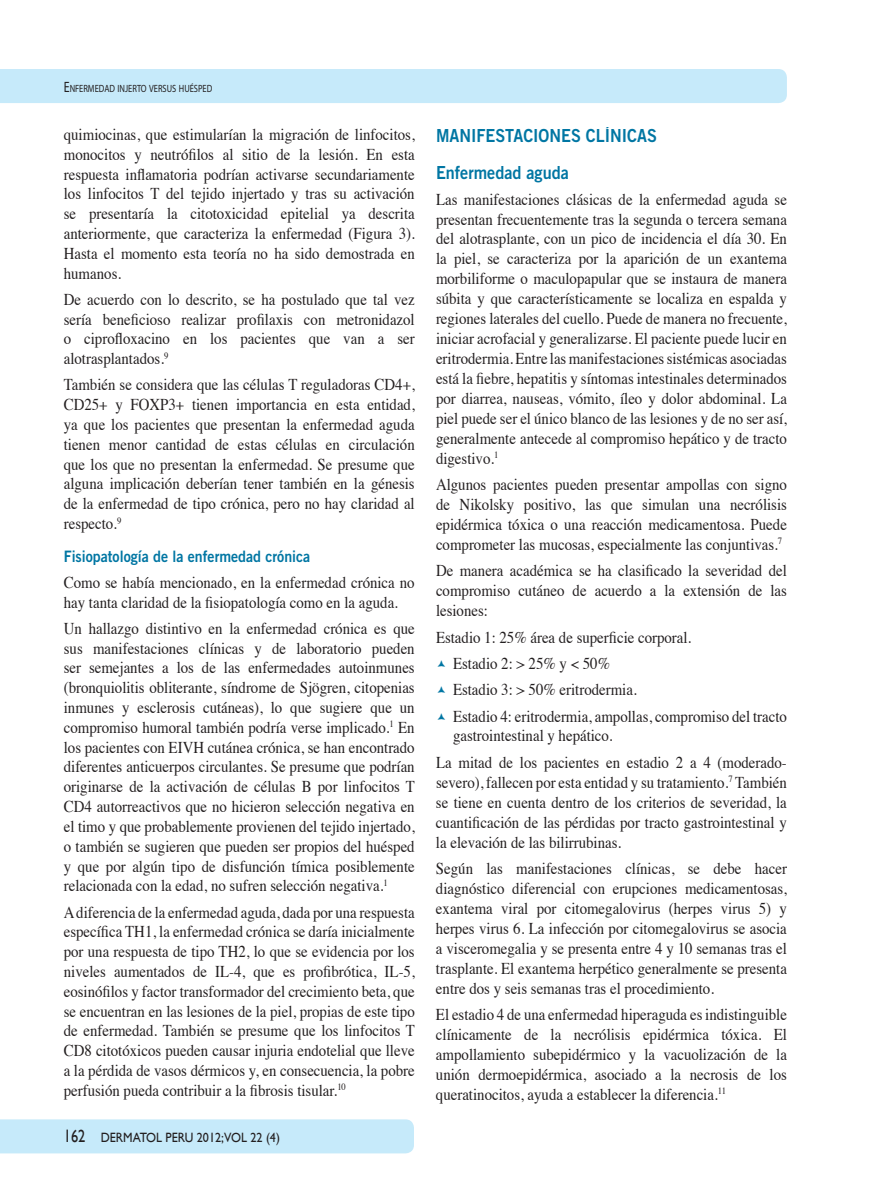
<style>
.page{position:relative;width:872px;height:1191px;background:#fff}
.page>*{position:absolute;margin:0;border:0;box-sizing:border-box;transform-origin:0 0}
.t1{font:18px/36.5px "Trade Gothic Bold Two";color:#0076a3;scale:.9 1}
.t2{font:16.5px/19.8px "Times";color:#231f20;text-align:justify;scale:.9 1}
.t3{font:15.75px "Trade Gothic Bold Two";color:#0076a3;scale:.9 1}
.t4{font:13.5px "Gill Sans";color:#231f20;scale:.9 1}
.aaaa{font:10.5px "Myriad Pro";color:#231f20;scale:.8 1}
.s1{font-size:15px}
.s2{font-size:18px}
</style>
<div class="page">
<div style="left:0;top:69px;width:787px;height:34px;background:#c6eafa"></div>
<div style="left:0;top:1119px;width:414px;height:34px;background:#c6eafa"></div>
<p class="aaaa" style="left:64px;top:82px;width:187px"><span class="s1">E</span>NFERMEDAD INJERTO VERSUS HUÉSPED</p>
<p class="t2" style="left:64px;top:123px;width:391px">quimiocinas, que estimularían la migración de linfocitos, monocitos y neutrófilos al sitio de la lesión. En esta respuesta inflamatoria podrían activarse secundariamente los linfocitos T del tejido injertado y tras su activación se presentaría la citotoxicidad epitelial ya descrita anteriormente, que caracteriza la enfermedad (Figura 3).<br>Hasta el momento esta teoría no ha sido demostrada en humanos.</p>
<p class="t2" style="left:64px;top:288px;width:391px">De acuerdo con lo descrito, se ha postulado que tal vez sería beneficioso realizar profilaxis con metronidazol o ciprofloxacino en los pacientes que van a ser alotrasplantados.<sup>9</sup></p>
<p class="t2" style="left:64px;top:373px;width:391px">También se considera que las células T reguladoras CD4+, CD25+ y FOXP3+ tienen importancia en esta entidad, ya que los pacientes que presentan la enfermedad aguda tienen menor cantidad de estas células en circulación que los que no presentan la enfermedad. Se presume que alguna implicación deberían tener también en la génesis de la enfermedad de tipo crónica, pero no hay claridad al respecto.<sup>9</sup></p>
<p class="t3" style="left:64px;top:546px;width:275px">Fisiopatología de la enfermedad crónica</p>
<p class="t2" style="left:64px;top:571px;width:391px">Como se había mencionado, en la enfermedad crónica no hay tanta claridad de la fisiopatología como en la aguda.</p>
<p class="t2" style="left:64px;top:617px;width:392px">Un hallazgo distintivo en la enfermedad crónica es que sus manifestaciones clínicas y de laboratorio pueden ser semejantes a los de las enfermedades autoinmunes (bronquiolitis obliterante, síndrome de Sjögren, citopenias inmunes y esclerosis cutáneas), lo que sugiere que un compromiso humoral también podría verse implicado.<sup>1</sup> En los pacientes con EIVH cutánea crónica, se han encontrado diferentes anticuerpos circulantes. Se presume que podrían originarse de la activación de células B por linfocitos T CD4 autorreactivos que no hicieron selección negativa en el timo y que probablemente provienen del tejido injertado, o también se sugieren que pueden ser propios del huésped y que por algún tipo de disfunción tímica posiblemente relacionada con la edad, no sufren selección negativa.<sup>1</sup></p>
<p class="t2" style="left:64px;top:900px;width:392px">A diferencia de la enfermedad aguda, dada por una respuesta específica TH1, la enfermedad crónica se daría inicialmente por una respuesta de tipo TH2, lo que se evidencia por los niveles aumentados de IL-4, que es profibrótica, IL-5, eosinófilos y factor transformador del crecimiento beta, que se encuentran en las lesiones de la piel, propias de este tipo de enfermedad. También se presume que los linfocitos T CD8 citotóxicos pueden causar injuria endotelial que lleve a la pérdida de vasos dérmicos y, en consecuencia, la pobre perfusión pueda contribuir a la fibrosis tisular.<sup>10</sup></p>
<p class="t4" style="left:64px;top:1129px;width:242px"><span class="s2">162</span> DERMATOL PERU 2012;VOL 22 (4)</p>
<p class="t1" style="left:436px;top:117px;width:247px">MANIFESTACIONES CLÍNICAS<br>Enfermedad aguda</p>
<p class="t2" style="left:436px;top:188px;width:391px">Las manifestaciones clásicas de la enfermedad aguda se presentan frecuentemente tras la segunda o tercera semana del alotrasplante, con un pico de incidencia el día 30. En la piel, se caracteriza por la aparición de un exantema morbiliforme o maculopapular que se instaura de manera súbita y que característicamente se localiza en espalda y regiones laterales del cuello. Puede de manera no frecuente, iniciar acrofacial y generalizarse. El paciente puede lucir en eritrodermia. Entre las manifestaciones sistémicas asociadas está la fiebre, hepatitis y síntomas intestinales determinados por diarrea, nauseas, vómito, íleo y dolor abdominal. La piel puede ser el único blanco de las lesiones y de no ser así, generalmente antecede al compromiso hepático y de tracto digestivo.<sup>1</sup></p>
<p class="t2" style="left:436px;top:473px;width:391px">Algunos pacientes pueden presentar ampollas con signo de Nikolsky positivo, las que simulan una necrólisis epidérmica tóxica o una reacción medicamentosa. Puede comprometer las mucosas, especialmente las conjuntivas.<sup>7</sup></p>
<p class="t2" style="left:436px;top:559px;width:391px">De manera académica se ha clasificado la severidad del compromiso cutáneo de acuerdo a la extensión de las lesiones:</p>
<p class="t2" style="left:453px;top:622px;width:372px;line-height:26.4px;text-align:left;text-indent:-17px">Estadio 1: 25% área de superficie corporal.<br>Estadio 2: &gt; 25% y &lt; 50%<br>Estadio 3: &gt; 50% eritrodermia.<br>Estadio 4: eritrodermia, ampollas, compromiso del tracto</p>
<p class="t2" style="left:436px;top:721px;width:391px;line-height:26.4px;text-indent:17px">gastrointestinal y hepático.<br>La mitad de los pacientes en estadio 2 a 4 (moderado-</p>
<p class="t2" style="left:436px;top:771px;width:391px">severo), fallecen por esta entidad y su tratamiento.<sup>7</sup> También se tiene en cuenta dentro de los criterios de severidad, la cuantificación de las pérdidas por tracto gastrointestinal y la elevación de las bilirrubinas.</p>
<p class="t2" style="left:436px;top:857px;width:391px">Según las manifestaciones clínicas, se debe hacer diagnóstico diferencial con erupciones medicamentosas, exantema viral por citomegalovirus (herpes virus 5) y herpes virus 6. La infección por citomegalovirus se asocia a visceromegalia y se presenta entre 4 y 10 semanas tras el trasplante. El exantema herpético generalmente se presenta entre dos y seis semanas tras el procedimiento.</p>
<p class="t2" style="left:436px;top:1003px;width:391px">El estadio 4 de una enfermedad hiperaguda es indistinguible clínicamente de la necrólisis epidérmica tóxica. El ampollamiento subepidérmico y la vacuolización de la unión dermoepidérmica, asociado a la necrosis de los queratinocitos, ayuda a establecer la diferencia.<sup>11</sup></p>
</div>
